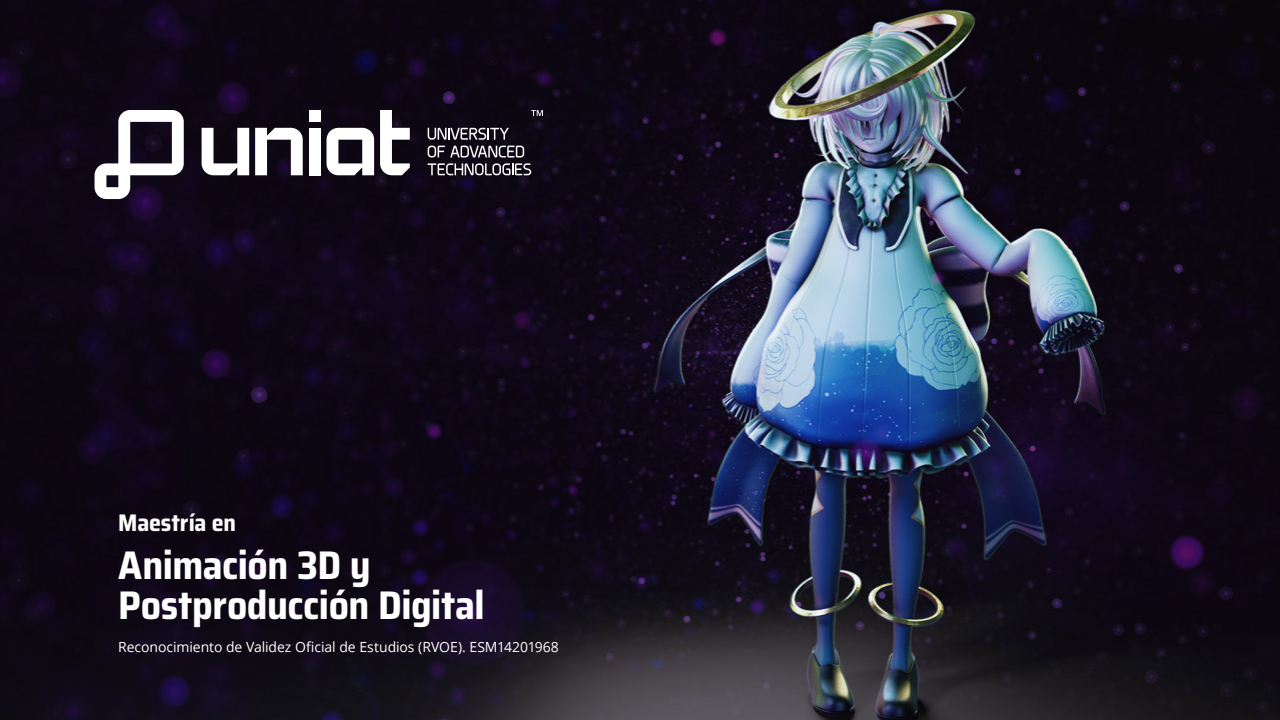
<style>
.page{position:relative;width:1280px;height:720px;background:#fff}
.page>*{position:absolute;margin:0;border:0;box-sizing:border-box;transform-origin:0 0}
.t1{font:700 semi-condensed 40px "Saira";letter-spacing:-.01em;color:#fff}
.t2{font:700 semi-condensed 24px "Saira";letter-spacing:-.005em;color:#fff}
.t3{font:14px "Open Sans";letter-spacing:-.005em;color:#fff}
</style>
<div class="page">
<img style="left:0;top:0;width:1280px;height:720px">
<svg style="left:95px;top:110px;width:89px;height:89px"></svg>
<svg style="left:380px;top:110px;width:30px;height:65px"></svg>
<svg style="left:202px;top:128px;width:47px;height:47px"></svg>
<svg style="left:327px;top:128px;width:47px;height:47px"></svg>
<div style="left:309px;top:128px;width:12px;height:47px;background:#fff"></div>
<div style="left:309px;top:110px;width:12px;height:12px;background:#fff"></div>
<svg style="left:255px;top:128px;width:48px;height:47px"></svg>
<svg style="left:428px;top:128px;width:81px;height:12px"></svg>
<svg style="left:428px;top:146px;width:103px;height:29px;background:#514c55"></svg>
<svg style="left:531px;top:110px;width:12px;height:6px"></svg>
<p class="t2" style="left:118px;top:505px;width:119px">Maestría en</p>
<p class="t1" style="left:118px;top:535px;width:254px">Animación 3D y</p>
<p class="t1" style="left:118px;top:575px;width:368px">Postproducción Digital</p>
<p class="t3" style="left:118px;top:637px;width:442px">Reconocimiento de Validez Oficial de Estudios (RVOE). ESM14201968</p>
</div>
